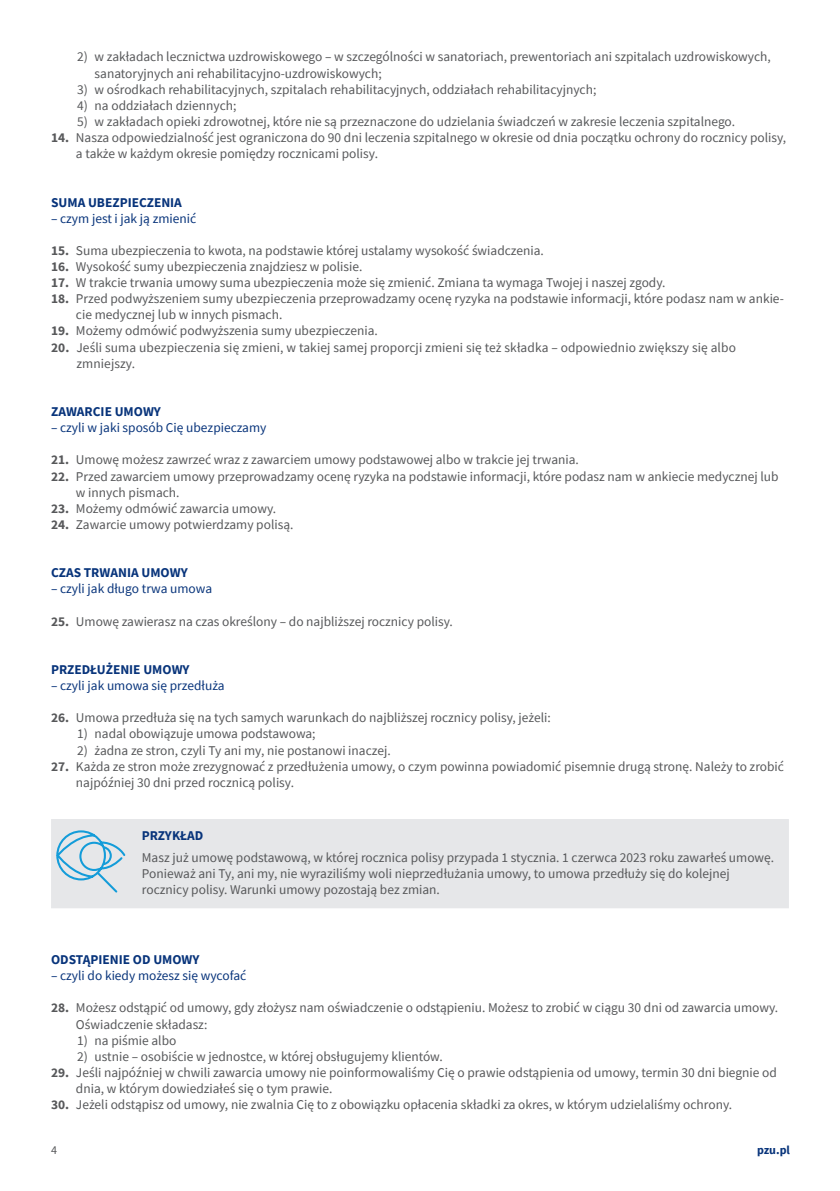
<style>
.page{position:relative;width:840px;height:1191px;background:#fff}
.page>*{position:absolute;margin:0;border:0;box-sizing:border-box;transform-origin:0 0}
.t1{font:13.4px/16.2px "Source Sans Pro";color:#57585a}
.t2{font:13.4px "Source Sans Pro";color:#08347b}
.t3{font:700 13.4px "Source Sans Pro";color:#08347b}
.t4{font:700 12px "Source Sans Pro";color:#08347b}
.t5{font:12px "Source Sans Pro";color:#57585a}
.s1{font-weight:700}
</style>
<div class="page">
<div style="left:51px;top:819px;width:737px;height:89px;background:#e6e7e9"></div>
<svg style="left:55px;top:829px;width:72px;height:65px;background:#c2dae6"></svg>
<p class="t1" style="left:95px;top:49px;width:677px;text-indent:-17px">2) w zakładach lecznictwa uzdrowiskowego – w szczególności w sanatoriach, prewentoriach ani szpitalach uzdrowiskowych, sanatoryjnych ani rehabilitacyjno-uzdrowiskowych;</p>
<p class="t1" style="left:77px;top:81px;width:520px">3) w ośrodkach rehabilitacyjnych, szpitalach rehabilitacyjnych, oddziałach rehabilitacyjnych;</p>
<p class="t1" style="left:77px;top:97px;width:161px">4) na oddziałach dziennych;</p>
<p class="t1" style="left:77px;top:113px;width:659px">5) w zakładach opieki zdrowotnej, które nie są przeznaczone do udzielania świadczeń w zakresie leczenia szpitalnego.</p>
<p class="t1" style="left:76px;top:129px;width:711px;text-indent:-25px"><span class="s1">14.</span> Nasza odpowiedzialność jest ograniczona do 90 dni leczenia szpitalnego w okresie od dnia początku ochrony do rocznicy polisy, a także w każdym okresie pomiędzy rocznicami polisy.</p>
<p class="t3" style="left:51px;top:193px;width:132px">SUMA UBEZPIECZENIA</p>
<p class="t2" style="left:51px;top:210px;width:147px">– czym jest i jak ją zmienić</p>
<p class="t1" style="left:51px;top:242px;width:494px"><span class="s1">15.</span> Suma ubezpieczenia to kwota, na podstawie której ustalamy wysokość świadczenia.</p>
<p class="t1" style="left:51px;top:258px;width:313px"><span class="s1">16.</span> Wysokość sumy ubezpieczenia znajdziesz w polisie.</p>
<p class="t1" style="left:51px;top:274px;width:615px"><span class="s1">17.</span> W trakcie trwania umowy suma ubezpieczenia może się zmienić. Zmiana ta wymaga Twojej i naszej zgody.</p>
<p class="t1" style="left:76px;top:290px;width:709px;text-indent:-25px"><span class="s1">18.</span> Przed podwyższeniem sumy ubezpieczenia przeprowadzamy ocenę ryzyka na podstawie informacji, które podasz nam w ankie&shy;cie medycznej lub w innych pismach.</p>
<p class="t1" style="left:51px;top:323px;width:328px"><span class="s1">19.</span> Możemy odmówić podwyższenia sumy ubezpieczenia.</p>
<p class="t1" style="left:76px;top:339px;width:660px;text-indent:-25px"><span class="s1">20.</span> Jeśli suma ubezpieczenia się zmieni, w takiej samej proporcji zmieni się też składka – odpowiednio zwiększy się albo zmniejszy.</p>
<p class="t3" style="left:51px;top:402px;width:111px">ZAWARCIE UMOWY</p>
<p class="t2" style="left:51px;top:419px;width:217px">– czyli w jaki sposób Cię ubezpieczamy</p>
<p class="t1" style="left:51px;top:452px;width:529px"><span class="s1">21.</span> Umowę możesz zawrzeć wraz z zawarciem umowy podstawowej albo w trakcie jej trwania.</p>
<p class="t1" style="left:76px;top:468px;width:703px;text-indent:-25px"><span class="s1">22.</span> Przed zawarciem umowy przeprowadzamy ocenę ryzyka na podstawie informacji, które podasz nam w ankiecie medycznej lub w innych pismach.</p>
<p class="t1" style="left:51px;top:500px;width:226px"><span class="s1">23.</span> Możemy odmówić zawarcia umowy.</p>
<p class="t1" style="left:51px;top:516px;width:244px"><span class="s1">24.</span> Zawarcie umowy potwierdzamy polisą.</p>
<p class="t3" style="left:51px;top:564px;width:138px">CZAS TRWANIA UMOWY</p>
<p class="t2" style="left:51px;top:580px;width:162px">– czyli jak długo trwa umowa</p>
<p class="t1" style="left:51px;top:613px;width:403px"><span class="s1">25.</span> Umowę zawierasz na czas określony – do najbliższej rocznicy polisy.</p>
<p class="t3" style="left:51px;top:660px;width:140px">PRZEDŁUŻENIE UMOWY</p>
<p class="t2" style="left:51px;top:677px;width:175px">– czyli jak umowa się przedłuża</p>
<p class="t1" style="left:51px;top:709px;width:501px"><span class="s1">26.</span> Umowa przedłuża się na tych samych warunkach do najbliższej rocznicy polisy, jeżeli:</p>
<p class="t1" style="left:77px;top:726px;width:240px">1) nadal obowiązuje umowa podstawowa;</p>
<p class="t1" style="left:77px;top:742px;width:315px">2) żadna ze stron, czyli Ty ani my, nie postanowi inaczej.</p>
<p class="t1" style="left:76px;top:758px;width:709px;text-indent:-25px"><span class="s1">27.</span> Każda ze stron może zrezygnować z przedłużenia umowy, o czym powinna powiadomić pisemnie drugą stronę. Należy to zrobić najpóźniej 30 dni przed rocznicą polisy.</p>
<p class="t3" style="left:142px;top:827px;width:63px">PRZYKŁAD</p>
<p class="t1" style="left:142px;top:849px;width:633px">Masz już umowę podstawową, w której rocznica polisy przypada 1 stycznia. 1 czerwca 2023 roku zawarłeś umowę.<br>Ponieważ ani Ty, ani my, nie wyraziliśmy woli nieprzedłużania umowy, to umowa przedłuży się do kolejnej rocznicy polisy. Warunki umowy pozostają bez zmian.</p>
<p class="t3" style="left:51px;top:950px;width:150px">ODSTĄPIENIE OD UMOWY</p>
<p class="t2" style="left:51px;top:967px;width:196px">– czyli do kiedy możesz się wycofać</p>
<p class="t1" style="left:76px;top:999px;width:703px;text-indent:-25px"><span class="s1">28.</span> Możesz odstąpić od umowy, gdy złożysz nam oświadczenie o odstąpieniu. Możesz to zrobić w ciągu 30 dni od zawarcia umowy.<br>Oświadczenie składasz:</p>
<p class="t1" style="left:77px;top:1032px;width:101px">1) na piśmie albo</p>
<p class="t1" style="left:77px;top:1048px;width:367px">2) ustnie – osobiście w jednostce, w której obsługujemy klientów.</p>
<p class="t1" style="left:76px;top:1064px;width:702px;text-indent:-25px"><span class="s1">29.</span> Jeśli najpóźniej w chwili zawarcia umowy nie poinformowaliśmy Cię o prawie odstąpienia od umowy, termin 30 dni biegnie od dnia, w którym dowiedziałeś się o tym prawie.</p>
<p class="t1" style="left:51px;top:1096px;width:682px"><span class="s1">30.</span> Jeżeli odstąpisz od umowy, nie zwalnia Cię to z obowiązku opłacenia składki za okres, w którym udzielaliśmy ochrony.</p>
<p class="t5" style="left:51px;top:1142px;width:7px">4</p>
<p class="t4" style="left:756px;top:1142px;width:34px">pzu.pl</p>
</div>
